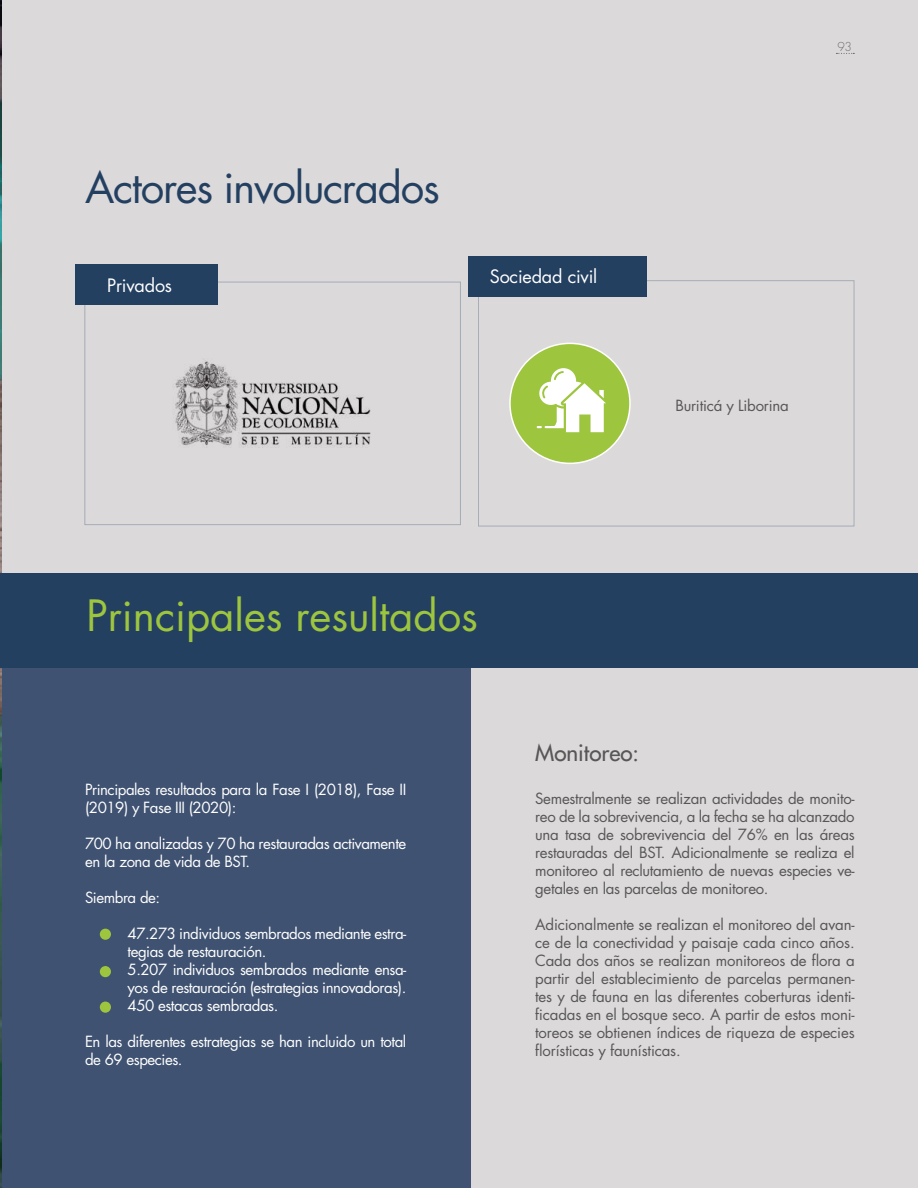
<style>
.page{position:relative;width:918px;height:1188px;background:#fff}
.page>*{position:absolute;margin:0;border:0;box-sizing:border-box;transform-origin:0 0}
.t1{font:42px "Futura Std";color:#9dc53e}
.t2{font:42px "Futura Std";letter-spacing:-.03em;color:#244061}
.t3{font:500 22.5px "Futura Std";color:#575756}
.t4{font:18px "Futura Std";letter-spacing:-.01em;color:#fff}
.t5{font:15px/18px "Futura Std";letter-spacing:-.015em;color:#575756;text-align:justify}
.t6{font:15px/18px "Futura Std";letter-spacing:-.03em;color:#fff}
.t7{font:300 12px "Futura Std";color:#706f6f}
</style>
<div class="page">
<div style="left:0;top:662px;width:473px;height:526px;background:#3f5271"></div>
<div style="left:472px;top:662px;width:446px;height:526px;background:#dcd9da"></div>
<div style="left:0;top:0;width:918px;height:648px;background:#dcd9da"></div>
<img style="left:175px;top:360px;width:196px;height:88px">
<div style="left:510px;top:343px;width:120px;height:120px;background:#9dc53e;border-radius:50%"></div>
<div style="left:509px;top:343px;width:122px;height:121px;border:2px solid #fff;border-radius:50%"></div>
<svg style="left:537px;top:368px;width:69px;height:64px"></svg>
<div style="left:75px;top:264px;width:143px;height:40px;background:#244061"></div>
<div style="left:469px;top:256px;width:178px;height:41px;background:#244061"></div>
<img style="left:0;top:0;width:1px;height:1188px">
<div style="left:0;top:574px;width:918px;height:94px;background:#244061"></div>
<div style="left:100px;top:929px;width:11px;height:11px;background:#9dc53e;border-radius:50%"></div>
<div style="left:100px;top:966px;width:11px;height:11px;background:#9dc53e;border-radius:50%"></div>
<div style="left:100px;top:1002px;width:11px;height:11px;background:#9dc53e;border-radius:50%"></div>
<svg style="left:836px;top:53px;width:18px;height:1px"></svg>
<h1 class="t2" style="left:85px;top:161px;width:356px">Actores involucrados</h1>
<p class="t4" style="left:107px;top:273px;width:66px">Privados</p>
<p class="t4" style="left:490px;top:265px;width:109px">Sociedad civil</p>
<p class="t7" style="left:837px;top:39px;width:16px">93</p>
<p class="t5" style="left:675px;top:397px;width:115px">Buriticá y Liborina</p>
<h1 class="t1" style="left:87px;top:588px;width:393px">Principales resultados</h1>
<p class="t6" style="left:85px;top:781px;width:323px">Principales resultados para la Fase I (2018), Fase II (2019) y Fase III (2020):</p>
<p class="t6" style="left:85px;top:835px;width:323px">700 ha analizadas y 70 ha restauradas activamente en la zona de vida de BST.</p>
<p class="t6" style="left:85px;top:889px;width:77px">Siembra de:</p>
<p class="t6" style="left:128px;top:925px;width:280px">47.273 individuos sembrados mediante estra&shy;tegias de restauración.<br>5.207 individuos sembrados mediante ensa&shy;yos de restauración (estrategias innovadoras).<br>450 estacas sembradas.</p>
<p class="t6" style="left:85px;top:1033px;width:323px">En las diferentes estrategias se han incluido un total de 69 especies.</p>
<h2 class="t3" style="left:535px;top:739px;width:105px">Monitoreo:</h2>
<p class="t5" style="left:535px;top:790px;width:321px">Semestralmente se realizan actividades de monito&shy;reo de la sobrevivencia, a la fecha se ha alcanzado una tasa de sobrevivencia del 76% en las áreas restauradas del BST. Adicionalmente se realiza el monitoreo al reclutamiento de nuevas especies ve&shy;getales en las parcelas de monitoreo.</p>
<p class="t5" style="left:535px;top:916px;width:321px">Adicionalmente se realizan el monitoreo del avan&shy;ce de la conectividad y paisaje cada cinco años.<br>Cada dos años se realizan monitoreos de flora a partir del establecimiento de parcelas permanen&shy;tes y de fauna en las diferentes coberturas identi&shy;ficadas en el bosque seco. A partir de estos moni&shy;toreos se obtienen índices de riqueza de especies florísticas y faunísticas.</p>
</div>
